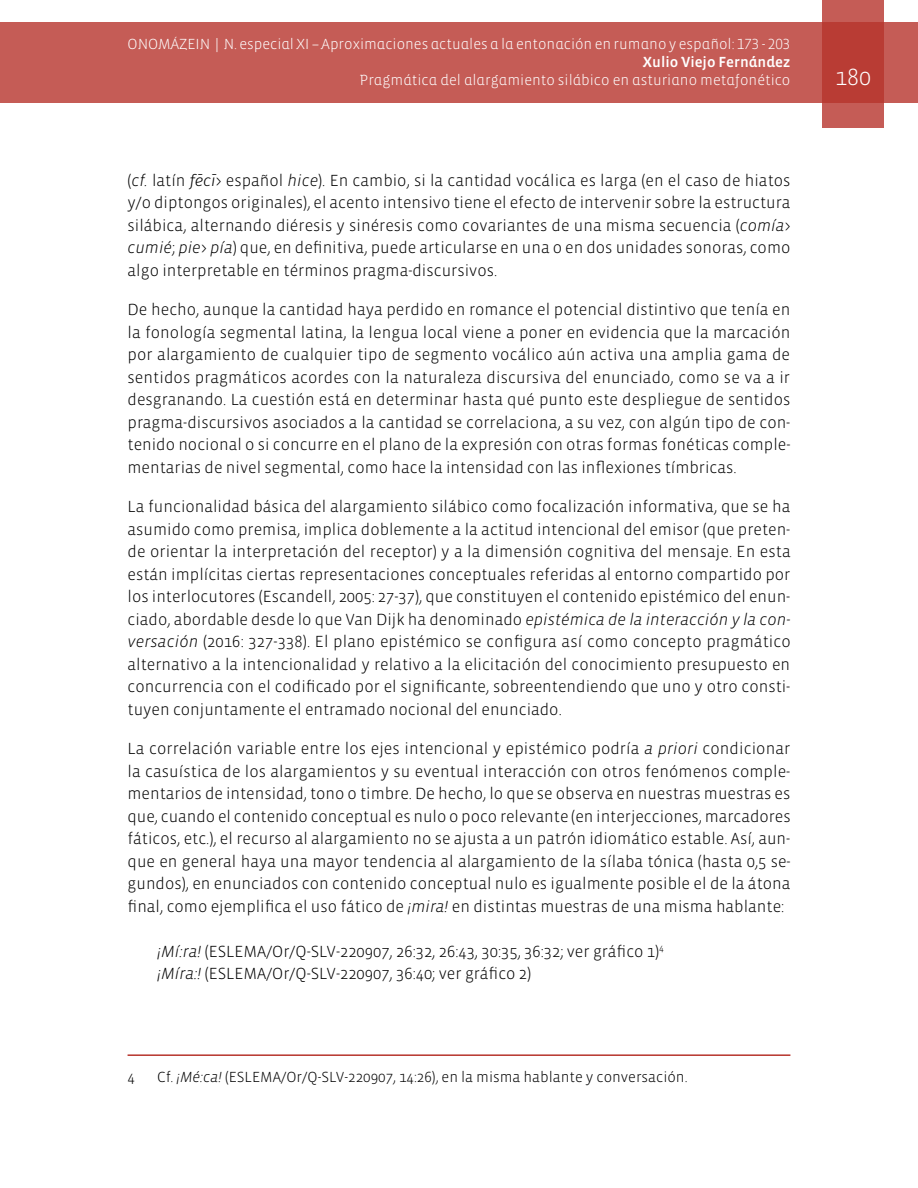
<style>
.page{position:relative;width:918px;height:1188px;background:#fff}
.page>*{position:absolute;margin:0;border:0;box-sizing:border-box;transform-origin:0 0}
.t1{font:300 24px "Vista Sans";color:#fff}
.t2{font:300 16.5px/22.5px "Vista Sans";color:#000;text-align:justify}
.t3{font:300 15px "Vista Sans Alt";color:#fff}
.t4{font:300 15px "Vista Sans";color:#000}
.t5{font:15px "Vista Sans Alt Med";color:#fff}
.s1{font-style:italic}
.s2{font-family:"Fira Sans";font-style:italic}
</style>
<div class="page">
<div style="left:0;top:23px;width:918px;height:80px;background:#c55c56"></div>
<svg style="left:822px;top:0;width:62px;height:128px;background:#bd4740"></svg>
<hr style="left:128px;top:1054px;width:662px;height:2px;background:#b7342c">
<p class="t3" style="left:128px;top:37px;width:664px">ONOMÁZEIN | N. especial XI – Aproximaciones actuales a la entonación en rumano y español: 173 - 203</p>
<p class="t5" style="left:643px;top:55px;width:149px">Xulio Viejo Fernández</p>
<p class="t3" style="left:360px;top:73px;width:432px">Pragmática del alargamiento silábico en asturiano metafonético</p>
<h1 class="t1" style="left:835px;top:65px;width:37px">180</h1>
<p class="t2" style="left:128px;top:169px;width:665px">(<span class="s1">cf.</span> latín <span class="s2">fēcī</span>&gt; español <span class="s1">hice</span>). En cambio, si la cantidad vocálica es larga (en el caso de hiatos y/o diptongos originales), el acento intensivo tiene el efecto de intervenir sobre la estructura silábica, alternando diéresis y sinéresis como covariantes de una misma secuencia (<span class="s1">comía</span>&gt; <span class="s1">cumié</span>; <span class="s1">pie</span>&gt; <span class="s1">pía</span>) que, en definitiva, puede articularse en una o en dos unidades sonoras, como algo interpretable en términos pragma-discursivos.</p>
<p class="t2" style="left:128px;top:299px;width:664px">De hecho, aunque la cantidad haya perdido en romance el potencial distintivo que tenía en la fonología segmental latina, la lengua local viene a poner en evidencia que la marcación por alargamiento de cualquier tipo de segmento vocálico aún activa una amplia gama de sentidos pragmáticos acordes con la naturaleza discursiva del enunciado, como se va a ir desgranando. La cuestión está en determinar hasta qué punto este despliegue de sentidos pragma-discursivos asociados a la cantidad se correlaciona, a su vez, con algún tipo de con&shy;tenido nocional o si concurre en el plano de la expresión con otras formas fonéticas comple&shy;mentarias de nivel segmental, como hace la intensidad con las inflexiones tímbricas.</p>
<p class="t2" style="left:128px;top:496px;width:665px">La funcionalidad básica del alargamiento silábico como focalización informativa, que se ha asumido como premisa, implica doblemente a la actitud intencional del emisor (que preten&shy;de orientar la interpretación del receptor) y a la dimensión cognitiva del mensaje. En esta están implícitas ciertas representaciones conceptuales referidas al entorno compartido por los interlocutores (Escandell, 2005: 27-37), que constituyen el contenido epistémico del enun&shy;ciado, abordable desde lo que Van Dijk ha denominado <span class="s1">epistémica de la interacción y la con&shy;versación</span> (2016: 327-338). El plano epistémico se configura así como concepto pragmático alternativo a la intencionalidad y relativo a la elicitación del conocimiento presupuesto en concurrencia con el codificado por el significante, sobreentendiendo que uno y otro consti&shy;tuyen conjuntamente el entramado nocional del enunciado.</p>
<p class="t2" style="left:128px;top:738px;width:665px">La correlación variable entre los ejes intencional y epistémico podría <span class="s1">a priori</span> condicionar la casuística de los alargamientos y su eventual interacción con otros fenómenos comple&shy;mentarios de intensidad, tono o timbre. De hecho, lo que se observa en nuestras muestras es que, cuando el contenido conceptual es nulo o poco relevante (en interjecciones, marcadores fáticos, etc.), el recurso al alargamiento no se ajusta a un patrón idiomático estable. Así, aun&shy;que en general haya una mayor tendencia al alargamiento de la sílaba tónica (hasta 0,5 se&shy;gundos), en enunciados con contenido conceptual nulo es igualmente posible el de la átona final, como ejemplifica el uso fático de <span class="s1">¡mira!</span> en distintas muestras de una misma hablante:</p>
<p class="t2" style="left:157px;top:940px;width:508px"><span class="s1">¡Mí:ra!</span> (ESLEMA/Or/Q-SLV-220907, 26:32, 26:43, 30:35, 36:32; ver gráfico 1)<sup>4 </sup><span class="s1">¡Míra:!</span> (ESLEMA/Or/Q-SLV-220907, 36:40; ver gráfico 2)</p>
<p class="t4" style="left:128px;top:1069px;width:9px">4</p>
<p class="t4" style="left:157px;top:1069px;width:532px">Cf. <span class="s1">¡Mé:ca!</span> (ESLEMA/Or/Q-SLV-220907, 14:26), en la misma hablante y conversación.</p>
</div>
